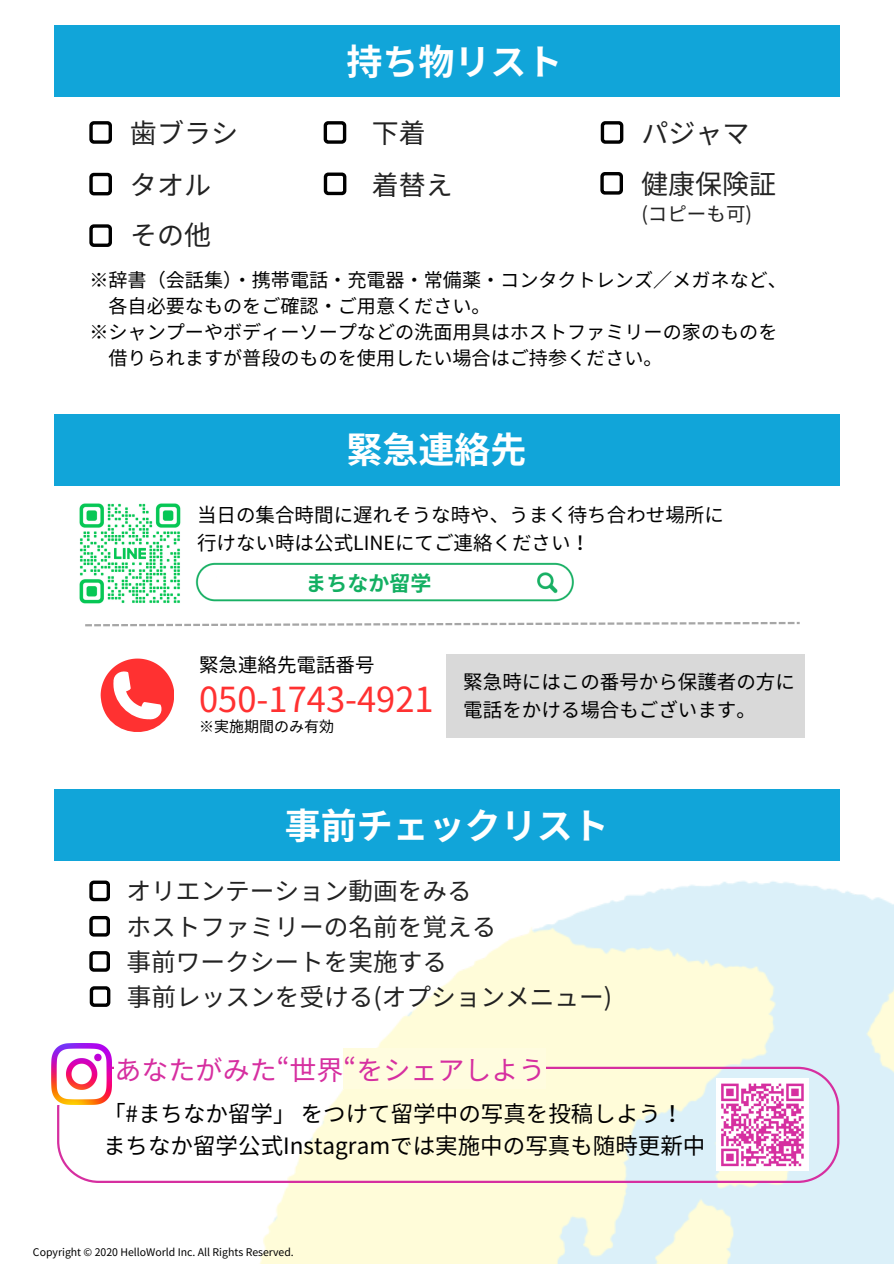
<style>
.page{position:relative;width:894px;height:1264px;background:#fff}
.page>*{position:absolute;margin:0;border:0;box-sizing:border-box;transform-origin:0 0}
.t1{font:700 36px "Noto Sans JP";color:#fff}
.t2{font:34.5px "Noto Sans JP";color:#ff3131}
.t3{font:27px "Noto Sans JP";color:#222}
.t4{font:27px "Noto Sans JP";color:#d62fa0}
.t5{font:24.6px "Noto Sans JP";color:#222}
.t6{font:22.5px/31.5px "Noto Sans JP";color:#000}
.t7{font:700 21px "Noto Sans JP";color:#13af62}
.t8{font:19.5px/28.2px "Noto Sans JP";color:#000}
.t9{font:19.5px "Noto Sans JP";color:#222}
.t10{font:19.05px "Noto Sans JP";color:#000}
.t11{font:15px "Noto Sans JP";color:#000}
.t12{font:10.5px "Noto Sans JP";color:#000}
</style>
<div class="page">
<div style="left:54px;top:25px;width:785px;height:72px;background:#11a5d9"></div>
<svg style="left:89px;top:121px;width:23px;height:23px"></svg>
<img style="left:130px;top:621px;width:763px;height:642px">
<svg style="left:89px;top:173px;width:23px;height:22px"></svg>
<svg style="left:600px;top:121px;width:23px;height:23px"></svg>
<svg style="left:323px;top:121px;width:23px;height:23px"></svg>
<svg style="left:600px;top:172px;width:22px;height:22px"></svg>
<svg style="left:324px;top:172px;width:22px;height:23px"></svg>
<div style="left:54px;top:414px;width:785px;height:71px;background:#11a5d9"></div>
<svg style="left:101px;top:658px;width:73px;height:86px"></svg>
<svg style="left:85px;top:622px;width:714px;height:4px"></svg>
<img style="left:195px;top:562px;width:379px;height:40px">
<svg style="left:57px;top:1066px;width:782px;height:116px"></svg>
<img style="left:51px;top:1043px;width:61px;height:61px">
<div style="left:446px;top:654px;width:358px;height:83px;background:#d9d9d9"></div>
<div style="left:54px;top:788px;width:785px;height:72px;background:#11a5d9"></div>
<svg style="left:89px;top:880px;width:21px;height:21px"></svg>
<svg style="left:89px;top:916px;width:21px;height:20px"></svg>
<svg style="left:89px;top:951px;width:21px;height:20px"></svg>
<svg style="left:90px;top:986px;width:20px;height:20px"></svg>
<div style="left:716px;top:1078px;width:92px;height:93px;background:#fff"></div>
<svg style="left:721px;top:1083px;width:83px;height:84px"></svg>
<svg style="left:89px;top:224px;width:23px;height:23px"></svg>
<div style="left:216px;top:570px;width:304px;height:24px;background:#fff"></div>
<img style="left:79px;top:503px;width:102px;height:101px">
<div style="left:114px;top:1048px;width:229px;height:40px;background:#fff"></div>
<div style="left:343px;top:1048px;width:202px;height:40px;background:#fffcdf"></div>
<p class="t3" style="left:130px;top:111px;width:109px">歯ブラシ</p>
<p class="t3" style="left:130px;top:163px;width:82px">タオル</p>
<p class="t3" style="left:130px;top:214px;width:82px">その他</p>
<h3 class="t1" style="left:346px;top:33px;width:218px">持ち物リスト</h3>
<h2 class="t3" style="left:371px;top:111px;width:55px">下着</h2>
<h4 class="t3" style="left:641px;top:111px;width:109px">パジャマ</h4>
<p class="t3" style="left:371px;top:163px;width:82px">着替え</p>
<p class="t3" style="left:640px;top:162px;width:136px">健康保険証</p>
<p class="t9" style="left:641px;top:198px;width:112px">(コピーも可)</p>
<p class="t10" style="left:89px;top:264px;width:699px">※辞書（会話集）・携帯電話・充電器・常備薬・コンタクトレンズ／メガネなど、</p>
<h1 class="t10" style="left:108px;top:291px;width:383px">各自必要なものをご確認・ご用意ください。</h1>
<h3 class="t10" style="left:89px;top:317px;width:689px">※シャンプーやボディーソープなどの洗面用具はホストファミリーの家のものを</h3>
<h3 class="t10" style="left:108px;top:343px;width:555px">借りられますが普段のものを使用したい場合はご持参ください。</h3>
<h6 class="t1" style="left:346px;top:421px;width:182px">緊急連絡先</h6>
<h1 class="t8" style="left:197px;top:499px;width:528px">当日の集合時間に遅れそうな時や、うまく待ち合わせ場所に行けない時は公式LINEにてご連絡ください！</h1>
<h3 class="t7" style="left:305px;top:566px;width:127px">まちなか留学</h3>
<h3 class="t8" style="left:199px;top:649px;width:177px">緊急連絡先電話番号</h3>
<h3 class="t2" style="left:199px;top:672px;width:236px">050-1743-4921</h3>
<h3 class="t11" style="left:199px;top:714px;width:136px">※実施期間のみ有効</h3>
<h3 class="t8" style="left:463px;top:667px;width:333px">緊急時にはこの番号から保護者の方に</h3>
<h3 class="t8" style="left:463px;top:695px;width:294px">電話をかける場合もございます。</h3>
<h3 class="t1" style="left:284px;top:797px;width:326px">事前チェックリスト</h3>
<h3 class="t5" style="left:126px;top:871px;width:347px">オリエンテーション動画をみる</h3>
<p class="t5" style="left:126px;top:907px;width:371px">ホストファミリーの名前を覚える</p>
<p class="t5" style="left:126px;top:942px;width:322px">事前ワークシートを実施する</p>
<p class="t5" style="left:127px;top:977px;width:487px">事前レッスンを受ける(オプションメニュー)</p>
<h3 class="t4" style="left:114px;top:1048px;width:432px">あなたがみた“世界“をシェアしよう</h3>
<p class="t6" style="left:103px;top:1096px;width:603px">「#まちなか留学」をつけて留学中の写真を投稿しよう！まちなか留学公式Instagramでは実施中の写真も随時更新中</p>
<p class="t12" style="left:33px;top:1243px;width:262px">Copyright © 2020 HelloWorld Inc. All Rights Reserved.</p>
</div>
